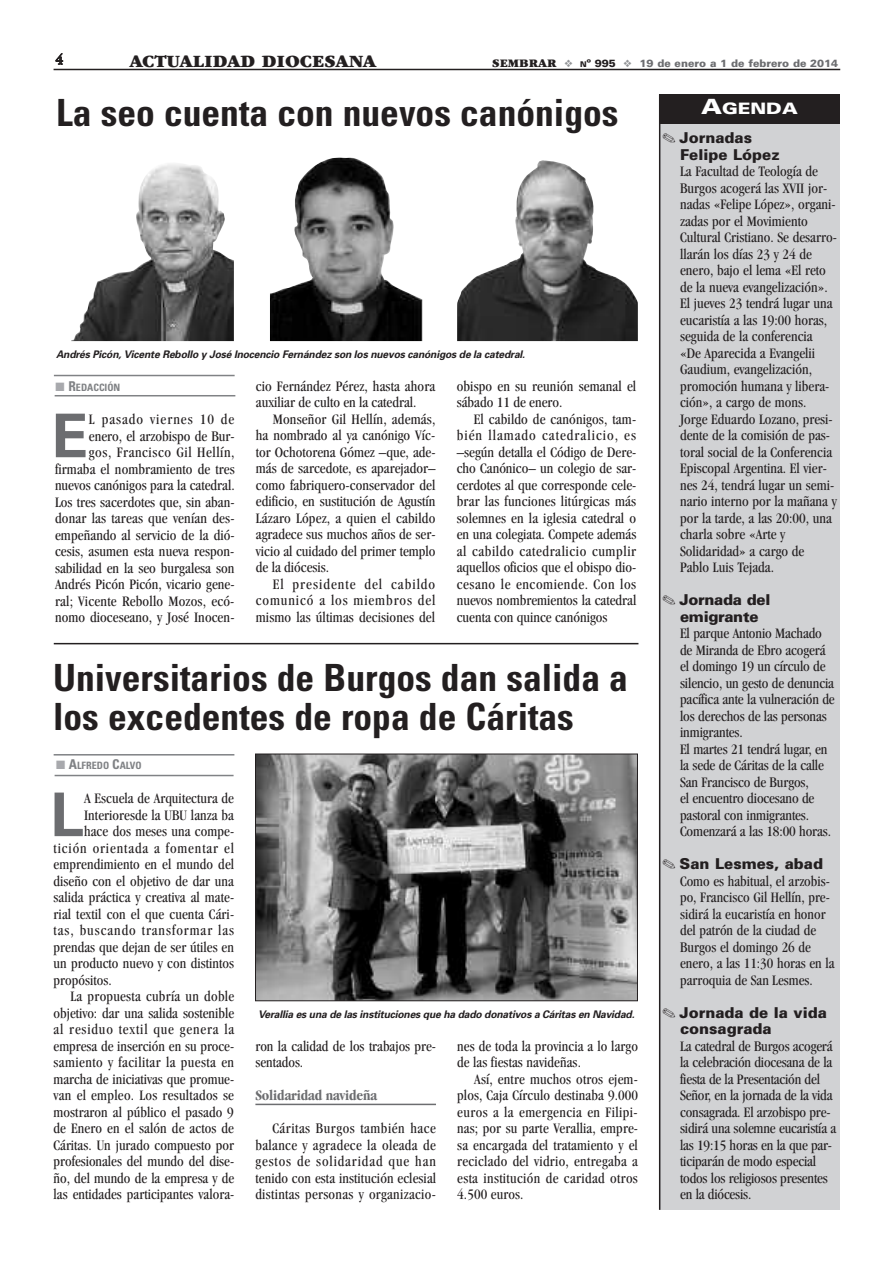
<style>
.page{position:relative;width:893px;height:1263px;background:#fff}
.page>*{position:absolute;margin:0;border:0;box-sizing:border-box;transform-origin:0 0}
.t1{font:700 60.3px "Univers";color:#6c6d70}
.t2{font:700 condensed 37.5px/39px "Univers";color:#231f20}
.t3{font:900 18px "Garamond";color:#231f20}
.t4{font:900 15.75px "Univers";color:#fff;scale:1.2 1}
.t5{font:condensed 15px/16.5px "Garamond";color:#231f20}
.t6{font:900 15px/16.5px "Univers";color:#231f20}
.t7{font:condensed 15px "Garamond";letter-spacing:.02em;color:#231f20}
.t8{font:condensed 15px "Garamond";letter-spacing:.03em;color:#231f20}
.t9{font:condensed 15px "Garamond";letter-spacing:.06em;color:#231f20}
.t10{font:condensed 15px "Garamond";letter-spacing:.065em;color:#231f20}
.t11{font:condensed 15px "Garamond";letter-spacing:.055em;color:#231f20}
.t12{font:900 15px/16.5px "Univers";letter-spacing:-.02em;color:#231f20;text-align:center}
.t13{font:700 condensed 15px "Garamond";letter-spacing:-.01em;color:#6c6d70}
.t14{font:15px "Garamond";color:#231f20}
.t15{font:italic 700 10.5px "Univers";letter-spacing:-.015em;color:#231f20}
.t16{font:900 10.5px "Univers";color:#6c6d70}
.t17{font:700 condensed 10.2px "Univers";color:#808285}
.s1{font-family:"Garamond";font-size:12px;color:#231f20}
.s2{color:#939598}
.s3{font-size:7.8px;color:#231f20}
.s4{color:#231f20}
.s5{color:#a8a9ad}
.s6{font-size:13.5px}
.s7{font-size:21px}
</style>
<div class="page">
<hr style="left:54px;top:69px;width:786px;height:1px;background:#231f20">
<div style="left:659px;top:123px;width:181px;height:1087px;background:#d1d2d4"></div>
<div style="left:659px;top:94px;width:181px;height:30px;background:#231f20"></div>
<hr style="left:659px;top:94px;width:1px;height:1116px;background:#231f20">
<hr style="left:255px;top:1104px;width:181px;height:1px;background:#6c6d70">
<hr style="left:54px;top:754px;width:180px;height:1px;background:#808285">
<hr style="left:55px;top:775px;width:179px;height:1px;background:#808285">
<hr style="left:54px;top:643px;width:584px;height:1px;background:#231f20">
<hr style="left:54px;top:375px;width:181px;height:1px;background:#808285">
<hr style="left:55px;top:395px;width:180px;height:1px;background:#808285">
<img style="left:270px;top:157px;width:152px;height:184px">
<img style="left:71px;top:164px;width:163px;height:177px">
<img style="left:457px;top:160px;width:181px;height:181px">
<img style="left:257px;top:756px;width:379px;height:243px">
<div style="left:255px;top:754px;width:383px;height:247px;border:1px solid #231f20"></div>
<p class="t14" style="left:55px;top:54px;width:9px">4</p>
<p class="t3" style="left:129px;top:55px;width:248px">ACTUALIDAD DIOCESANA</p>
<p class="t16" style="left:492px;top:59px;width:348px"><span class="s1">SEMBRAR</span> <span class="s2">❖</span> <span class="s3">N</span><span class="s4">º 995</span> <span class="s2">❖</span> 19 de enero a 1 de febrero de 2014</p>
<h2 class="t2" style="left:56px;top:97px;width:564px">La seo cuenta con nuevos canónigos</h2>
<p class="t15" style="left:56px;top:350px;width:471px">Andrés Picón, Vicente Rebollo y José Inocencio Fernández son los nuevos canónigos de la catedral.</p>
<p class="t17" style="left:56px;top:384px;width:66px"><span class="s5">■</span> <span class="s6">R</span>EDACCIÓN</p>
<p class="t5" style="left:55px;top:412px;width:181px;text-align:right">L pasado viernes 10 de enero, el arzobispo de Bur-<br>gos, Francisco Gil Hellín, firmaba el nombramiento de tres nuevos canónigos para la catedral.<br>Los tres sacerdotes que, sin aban&shy;donar las tareas que venían des&shy;empeñando al servicio de la dió&shy;cesis, asumen esta nueva respon&shy;sabilidad en la seo burgalesa son<br>Andrés Picón Picón, vicario gene&shy;ral; Vicente Rebollo Mozos, ecó&shy;nomo dioceseano, y José Inocen-</p>
<h1 class="t1" style="left:52px;top:414px;width:38px">E</h1>
<p class="t5" style="left:256px;top:379px;width:181px">cio Fernández Pérez, hasta ahora auxiliar de culto en la catedral.</p>
<p class="t5" style="left:256px;top:412px;width:181px;text-align:justify;text-indent:17px">Monseñor Gil Hellín, además, ha nombrado al ya canónigo Víc&shy;tor Ochotorena Gómez –que, ade&shy;más de sarcedote, es aparejador– como fabriquero-conservador del edificio, en sustitución de Agustín Lázaro López, a quien el cabildo agradece sus muchos años de ser&shy;vicio al cuidado del primer templo de la diócesis.</p>
<p class="t5" style="left:256px;top:577px;width:181px;text-align:justify;text-indent:17px">El presidente del cabildo comunicó a los miembros del mismo las últimas decisiones del</p>
<p class="t5" style="left:457px;top:379px;width:181px">obispo en su reunión semanal el sábado 11 de enero.</p>
<p class="t5" style="left:457px;top:412px;width:181px;text-align:justify;text-indent:17px">El cabildo de canónigos, tam&shy;bién llamado catedralicio, es –según detalla el Código de Dere&shy;cho Canónico– un colegio de sar&shy;cerdotes al que corresponde cele&shy;brar las funciones litúrgicas más solemnes en la iglesia catedral o en una colegiata. Compete además al cabildo catedralicio cumplir aquellos oficios que el obispo dio&shy;cesano le encomiende. Con los nuevos nombremientos la catedral cuenta con quince canónigos</p>
<h2 class="t2" style="left:53px;top:661px;width:576px">Universitarios de Burgos dan salida a los excedentes de ropa de Cáritas</h2>
<p class="t17" style="left:56px;top:762px;width:87px"><span class="s5">■</span> <span class="s6">A</span>LFREDO <span class="s6">C</span>ALVO</p>
<h1 class="t1" style="left:50px;top:793px;width:35px">L</h1>
<p class="t5" style="left:84px;top:791px;width:151px">A Escuela de Arquitectura de</p>
<p class="t5" style="left:84px;top:808px;width:151px">Interioresde la UBU lanza ba</p>
<p class="t5" style="left:84px;top:824px;width:152px">hace dos meses una compe-</p>
<p class="t9" style="left:54px;top:842px;width:182px">tición orientada a fomentar el</p>
<p class="t5" style="left:54px;top:857px;width:182px">emprendimiento en el mundo del</p>
<p class="t5" style="left:54px;top:874px;width:182px">diseño con el objetivo de dar una</p>
<p class="t5" style="left:54px;top:890px;width:182px">salida práctica y creativa al mate-</p>
<p class="t5" style="left:54px;top:907px;width:182px">rial textil con el que cuenta Cári-</p>
<p class="t10" style="left:54px;top:925px;width:182px">tas, buscando transformar las</p>
<p class="t5" style="left:54px;top:940px;width:182px">prendas que dejan de ser útiles en</p>
<p class="t5" style="left:54px;top:956px;width:182px">un producto nuevo y con distintos</p>
<p class="t5" style="left:54px;top:973px;width:60px">propósitos.</p>
<p class="t7" style="left:71px;top:991px;width:165px">La propuesta cubría un doble</p>
<p class="t5" style="left:54px;top:1006px;width:182px">objetivo: dar una salida sostenible</p>
<p class="t11" style="left:54px;top:1024px;width:182px">al residuo textil que genera la</p>
<p class="t5" style="left:54px;top:1039px;width:182px">empresa de inserción en su proce-</p>
<p class="t8" style="left:54px;top:1057px;width:182px">samiento y facilitar la puesta en</p>
<p class="t5" style="left:54px;top:1072px;width:182px">marcha de iniciativas que promue-</p>
<p class="t7" style="left:54px;top:1090px;width:182px">van el empleo. Los resultados se</p>
<p class="t5" style="left:54px;top:1105px;width:182px">mostraron al público el pasado 9</p>
<p class="t5" style="left:54px;top:1121px;width:182px">de Enero en el salón de actos de</p>
<p class="t5" style="left:54px;top:1138px;width:182px">Cáritas. Un jurado compuesto por</p>
<p class="t5" style="left:54px;top:1154px;width:182px">profesionales del mundo del dise-</p>
<p class="t5" style="left:54px;top:1171px;width:182px">ño, del mundo de la empresa y de</p>
<p class="t5" style="left:54px;top:1187px;width:182px">las entidades participantes valora-</p>
<p class="t15" style="left:258px;top:1010px;width:378px">Verallia es una de las instituciones que ha dado donativos a Cáritas en Navidad.</p>
<p class="t5" style="left:255px;top:1039px;width:182px">ron la calidad de los trabajos pre&shy;sentados.</p>
<p class="t13" style="left:255px;top:1090px;width:123px">Solidaridad navideña</p>
<p class="t5" style="left:255px;top:1121px;width:182px;text-align:justify;text-indent:17px">Cáritas Burgos también hace balance y agradece la oleada de gestos de solidaridad que han tenido con esta institución eclesial distintas personas y organizacio-</p>
<p class="t5" style="left:457px;top:1039px;width:182px">nes de toda la provincia a lo largo de las fiestas navideñas.</p>
<p class="t5" style="left:457px;top:1072px;width:182px;text-align:justify;text-indent:17px">Así, entre muchos otros ejem&shy;plos, Caja Círculo destinaba 9.000 euros a la emergencia en Filipi&shy;nas; por su parte Verallia, empre&shy;sa encargada del tratamiento y el reciclado del vidrio, entregaba a esta institución de caridad otros 4.500 euros.</p>
<p class="t4" style="left:701px;top:103px;width:82px"><span class="s7">A</span>GENDA</p>
<p class="t6" style="left:680px;top:131px;width:101px;text-indent:-18px">✎ Jornadas<br>Felipe López</p>
<p class="t5" style="left:680px;top:164px;width:158px">La Facultad de Teología de<br>Burgos acogerá las XVII jor&shy;nadas «Felipe López», organi&shy;zadas por el Movimiento<br>Cultural Cristiano. Se desarro&shy;llarán los días 23 y 24 de enero, bajo el lema «El reto de la nueva evangelización».<br>El jueves 23 tendrá lugar una eucaristía a las 19:00 horas, seguida de la conferencia «De Aparecida a Evangelii<br>Gaudium, evangelización, promoción humana y libera&shy;ción», a cargo de mons.<br>Jorge Eduardo Lozano, presi&shy;dente de la comisión de pas&shy;toral social de la Conferencia<br>Episcopal Argentina. El vier&shy;nes 24, tendrá lugar un semi&shy;nario interno por la mañana y por la tarde, a las 20:00, una charla sobre «Arte y<br>Solidaridad» a cargo de<br>Pablo Luis Tejada.</p>
<p class="t12" style="left:662px;top:593px;width:110px">✎ Jornada del emigrante</p>
<p class="t5" style="left:680px;top:626px;width:156px">El parque Antonio Machado de Miranda de Ebro acogerá el domingo 19 un círculo de silencio, un gesto de denuncia pacífica ante la vulneración de los derechos de las personas inmigrantes.<br>El martes 21 tendrá lugar, en la sede de Cáritas de la calle<br>San Francisco de Burgos,<br>el encuentro diocesano de pastoral con inmigrantes.<br>Comenzará a las 18:00 horas.</p>
<p class="t6" style="left:662px;top:857px;width:162px">✎ San Lesmes, abad</p>
<p class="t5" style="left:680px;top:874px;width:156px">Como es habitual, el arzobis&shy;po, Francisco Gil Hellín, pre&shy;sidirá la eucaristía en honor del patrón de la ciudad de<br>Burgos el domingo 26 de enero, a las 11:30 horas en la parroquia de San Lesmes.</p>
<p class="t6" style="left:680px;top:1005px;width:148px;text-indent:-18px">✎ Jornada de la vida consagrada</p>
<p class="t5" style="left:680px;top:1039px;width:158px">La catedral de Burgos acogerá la celebración diocesana de la fiesta de la Presentación del<br>Señor, en la jornada de la vida consagrada. El arzobispo pre&shy;sidirá una solemne eucaristía a las 19:15 horas en la que par&shy;ticiparán de modo especial todos los religiosos presentes en la diócesis.</p>
</div>
